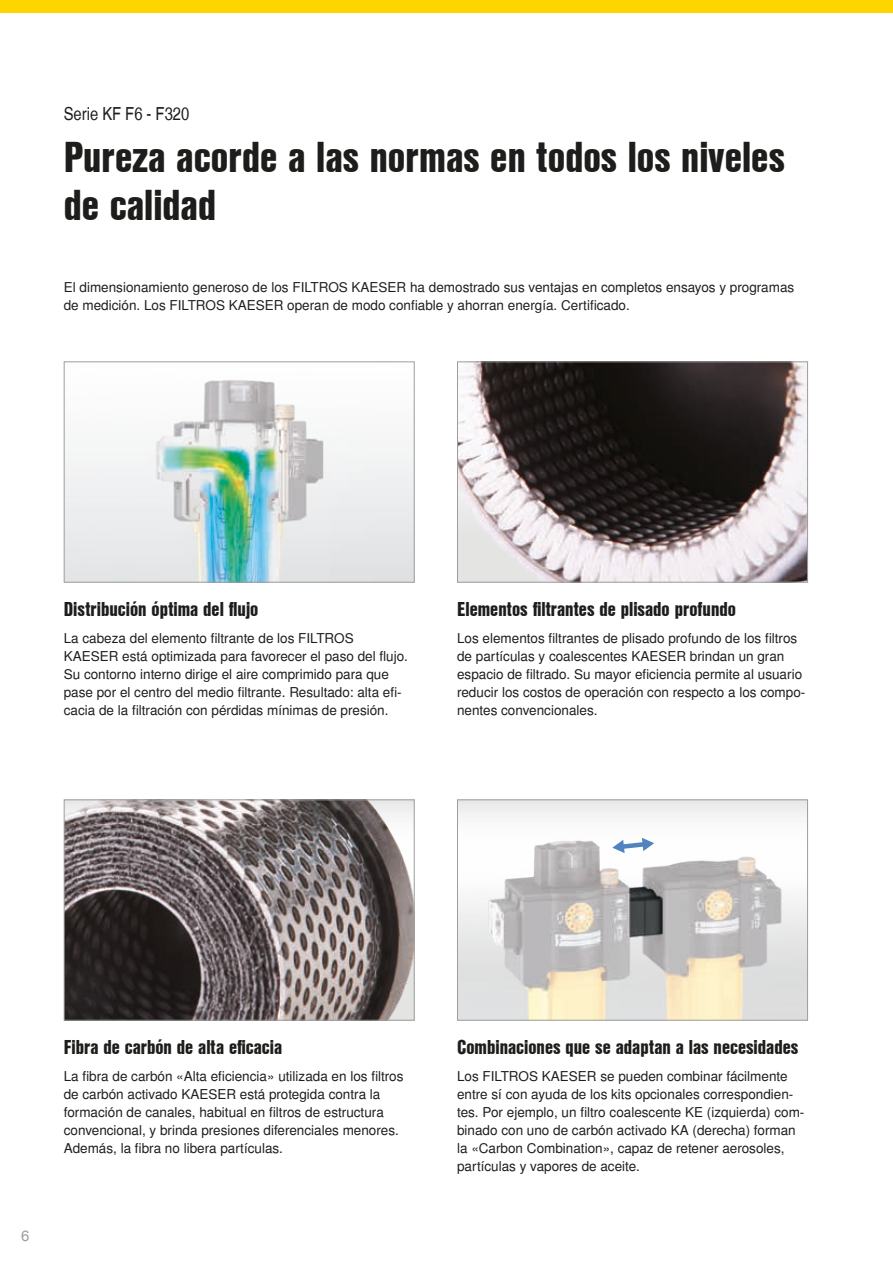
<style>
.page{position:relative;width:893px;height:1263px;background:#fff}
.page>*{position:absolute;margin:0;border:0;box-sizing:border-box;transform-origin:0 0}
.t1{font:42px/48px "Nimbus San L Bla Con";color:#1d1d1b}
.t2{font:19.5px "Nimbus San L Bla Con";color:#1d1d1b}
.t3{font:18px "Nimbus San L Reg Con";color:#1d1d1b}
.t4{font:15px "Nimbus San L";color:#9d9d9d}
.t5{font:13.5px/18px "Nimbus San L";color:#1d1d1b}
</style>
<div class="page">
<div style="left:0;top:0;width:893px;height:13px;background:#ffd500"></div>
<img style="left:459px;top:363px;width:347px;height:218px">
<div style="left:457px;top:361px;width:351px;height:222px;border:1px solid #9d9d9d"></div>
<img style="left:459px;top:801px;width:347px;height:217px">
<div style="left:457px;top:799px;width:351px;height:221px;border:1px solid #9d9d9d"></div>
<img style="left:66px;top:801px;width:347px;height:217px">
<div style="left:64px;top:799px;width:351px;height:221px;border:1px solid #9d9d9d"></div>
<img style="left:66px;top:380px;width:347px;height:201px">
<div style="left:64px;top:361px;width:351px;height:222px;border:1px solid #9d9d9d"></div>
<svg style="left:612px;top:838px;width:42px;height:15px"></svg>
<h3 class="t3" style="left:64px;top:103px;width:127px">Serie KF F6 - F320</h3>
<h1 class="t1" style="left:64px;top:132px;width:723px">Pureza acorde a las normas en todos los niveles de calidad</h1>
<p class="t5" style="left:64px;top:279px;width:732px">El dimensionamiento generoso de los FILTROS KAESER ha demostrado sus ventajas en completos ensayos y programas de medición. Los FILTROS KAESER operan de modo confiable y ahorran energía. Certificado.</p>
<h2 class="t2" style="left:64px;top:595px;width:196px">Distribución óptima del flujo</h2>
<p class="t5" style="left:64px;top:630px;width:346px">La cabeza del elemento filtrante de los FILTROS KAESER está optimizada para favorecer el paso del flujo.<br>Su contorno interno dirige el aire comprimido para que pase por el centro del medio filtrante. Resultado: alta efi&shy;cacia de la filtración con pérdidas mínimas de presión.</p>
<h2 class="t2" style="left:457px;top:595px;width:280px">Elementos filtrantes de plisado profundo</h2>
<p class="t5" style="left:457px;top:630px;width:350px">Los elementos filtrantes de plisado profundo de los filtros de partículas y coalescentes KAESER brindan un gran espacio de filtrado. Su mayor eficiencia permite al usuario reducir los costos de operación con respecto a los compo&shy;nentes convencionales.</p>
<p class="t4" style="left:21px;top:1226px;width:10px">6</p>
<h2 class="t2" style="left:64px;top:1033px;width:220px">Fibra de carbón de alta eficacia</h2>
<p class="t5" style="left:64px;top:1068px;width:341px">La fibra de carbón «Alta eficiencia» utilizada en los filtros de carbón activado KAESER está protegida contra la formación de canales, habitual en filtros de estructura convencional, y brinda presiones diferenciales menores.<br>Además, la fibra no libera partículas.</p>
<h2 class="t2" style="left:457px;top:1033px;width:343px">Combinaciones que se adaptan a las necesidades</h2>
<p class="t5" style="left:457px;top:1068px;width:349px">Los FILTROS KAESER se pueden combinar fácilmente entre sí con ayuda de los kits opcionales correspondien&shy;tes. Por ejemplo, un filtro coalescente KE (izquierda) com&shy;binado con uno de carbón activado KA (derecha) forman la «Carbon Combination», capaz de retener aerosoles, partículas y vapores de aceite.</p>
</div>
